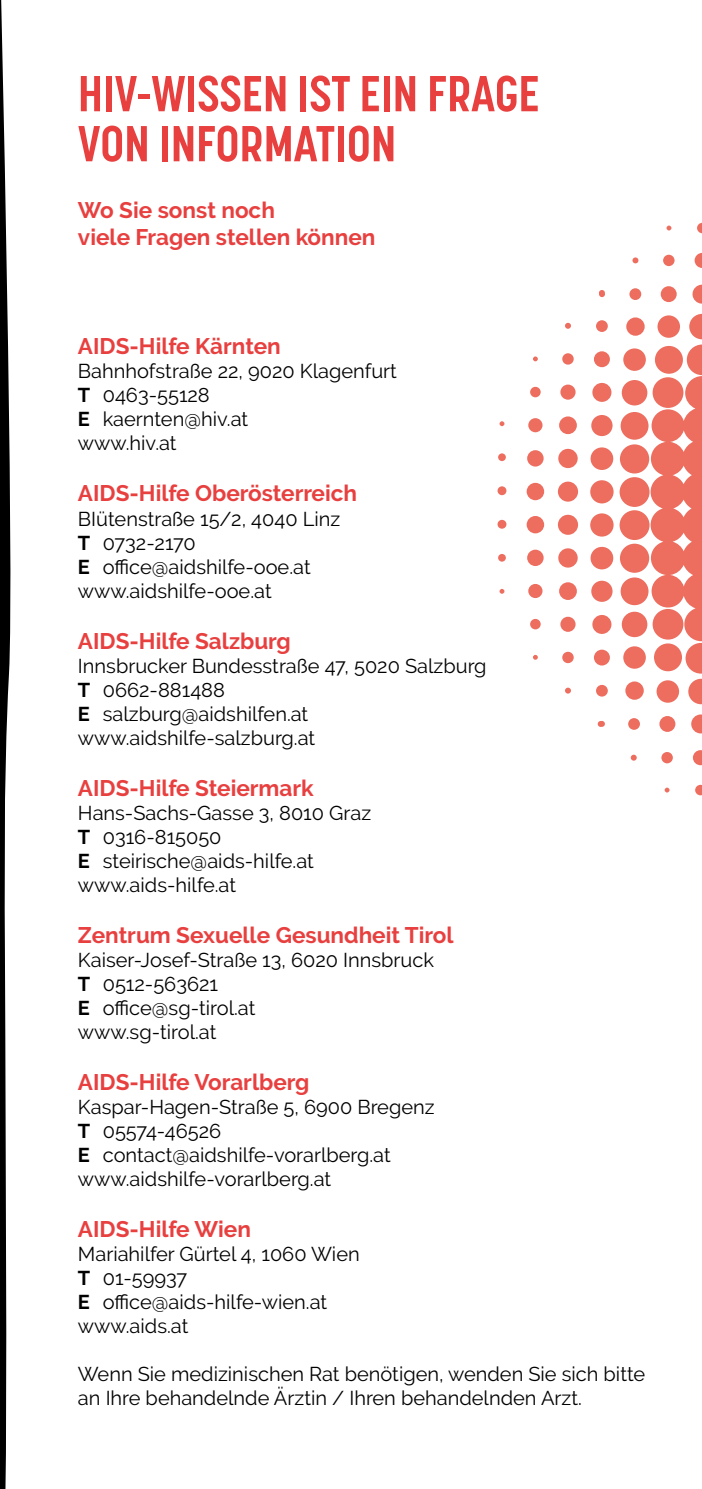
<style>
.page{position:relative;width:702px;height:1489px;background:#fff}
.page>*{position:absolute;margin:0;border:0;box-sizing:border-box;transform-origin:0 0}
.t1{font:700 50px/50px "Korolev Condensed";color:#e83f3f}
.t2{font:700 22.5px/27px "Raleway";color:#e83f3f}
.t3{font:20px/24px "Raleway";color:#000}
.s1{font-weight:700}
</style>
<div class="page">
<svg style="left:0;top:0;width:11px;height:1488px"></svg>
<svg style="left:693px;top:750px;width:9px;height:15px"></svg>
<div style="left:661px;top:752px;width:11px;height:11px;background:#ed6d5f;border-radius:50%"></div>
<svg style="left:630px;top:754px;width:6px;height:6px"></svg>
<svg style="left:691px;top:714px;width:11px;height:19px"></svg>
<div style="left:659px;top:716px;width:16px;height:16px;background:#ed6d5f;border-radius:50%"></div>
<div style="left:628px;top:718px;width:12px;height:11px;background:#ed6d5f;border-radius:50%"></div>
<svg style="left:695px;top:784px;width:7px;height:11px"></svg>
<svg style="left:664px;top:787px;width:5px;height:5px"></svg>
<svg style="left:632px;top:257px;width:6px;height:6px"></svg>
<div style="left:663px;top:255px;width:11px;height:11px;background:#ed6d5f;border-radius:50%"></div>
<svg style="left:694px;top:253px;width:8px;height:15px"></svg>
<svg style="left:599px;top:290px;width:6px;height:7px"></svg>
<div style="left:629px;top:288px;width:12px;height:12px;background:#ed6d5f;border-radius:50%"></div>
<div style="left:660px;top:286px;width:16px;height:16px;background:#ed6d5f;border-radius:50%"></div>
<svg style="left:692px;top:285px;width:10px;height:18px"></svg>
<div style="left:626px;top:317px;width:18px;height:19px;background:#ed6d5f;border-radius:50%"></div>
<svg style="left:666px;top:225px;width:5px;height:5px"></svg>
<svg style="left:697px;top:223px;width:5px;height:10px"></svg>
<svg style="left:565px;top:687px;width:6px;height:6px"></svg>
<div style="left:562px;top:651px;width:11px;height:12px;background:#ed6d5f;border-radius:50%"></div>
<div style="left:560px;top:616px;width:15px;height:16px;background:#ed6d5f;border-radius:50%"></div>
<div style="left:559px;top:582px;width:18px;height:18px;background:#ed6d5f;border-radius:50%"></div>
<div style="left:558px;top:548px;width:19px;height:19px;background:#ed6d5f;border-radius:50%"></div>
<div style="left:558px;top:514px;width:20px;height:21px;background:#ed6d5f;border-radius:50%"></div>
<div style="left:558px;top:481px;width:20px;height:20px;background:#ed6d5f;border-radius:50%"></div>
<div style="left:558px;top:449px;width:19px;height:19px;background:#ed6d5f;border-radius:50%"></div>
<div style="left:559px;top:416px;width:18px;height:18px;background:#ed6d5f;border-radius:50%"></div>
<div style="left:560px;top:384px;width:15px;height:15px;background:#ed6d5f;border-radius:50%"></div>
<div style="left:562px;top:353px;width:11px;height:11px;background:#ed6d5f;border-radius:50%"></div>
<svg style="left:565px;top:323px;width:6px;height:6px"></svg>
<svg style="left:597px;top:721px;width:8px;height:6px"></svg>
<div style="left:596px;top:685px;width:11px;height:11px;background:#ed6d5f;border-radius:50%"></div>
<div style="left:594px;top:649px;width:16px;height:16px;background:#ed6d5f;border-radius:50%"></div>
<div style="left:592px;top:615px;width:19px;height:19px;background:#ed6d5f;border-radius:50%"></div>
<div style="left:591px;top:580px;width:21px;height:22px;background:#ed6d5f;border-radius:50%"></div>
<div style="left:590px;top:547px;width:23px;height:22px;background:#ed6d5f;border-radius:50%"></div>
<div style="left:590px;top:513px;width:23px;height:23px;background:#ed6d5f;border-radius:50%"></div>
<div style="left:590px;top:480px;width:23px;height:23px;background:#ed6d5f;border-radius:50%"></div>
<div style="left:590px;top:447px;width:23px;height:23px;background:#ed6d5f;border-radius:50%"></div>
<div style="left:591px;top:415px;width:21px;height:21px;background:#ed6d5f;border-radius:50%"></div>
<div style="left:592px;top:383px;width:19px;height:19px;background:#ed6d5f;border-radius:50%"></div>
<div style="left:594px;top:351px;width:16px;height:16px;background:#ed6d5f;border-radius:50%"></div>
<div style="left:596px;top:320px;width:11px;height:12px;background:#ed6d5f;border-radius:50%"></div>
<div style="left:625px;top:681px;width:18px;height:18px;background:#ed6d5f;border-radius:50%"></div>
<div style="left:623px;top:646px;width:22px;height:22px;background:#ed6d5f;border-radius:50%"></div>
<div style="left:621px;top:611px;width:26px;height:26px;background:#ed6d5f;border-radius:50%"></div>
<div style="left:620px;top:577px;width:28px;height:28px;background:#ed6d5f;border-radius:50%"></div>
<div style="left:620px;top:543px;width:29px;height:29px;background:#ed6d5f;border-radius:50%"></div>
<div style="left:619px;top:510px;width:30px;height:30px;background:#ed6d5f;border-radius:50%"></div>
<div style="left:619px;top:477px;width:30px;height:30px;background:#ed6d5f;border-radius:50%"></div>
<div style="left:620px;top:444px;width:29px;height:29px;background:#ed6d5f;border-radius:50%"></div>
<div style="left:620px;top:412px;width:28px;height:27px;background:#ed6d5f;border-radius:50%"></div>
<div style="left:621px;top:380px;width:26px;height:25px;background:#ed6d5f;border-radius:50%"></div>
<div style="left:623px;top:348px;width:22px;height:23px;background:#ed6d5f;border-radius:50%"></div>
<svg style="left:650px;top:314px;width:52px;height:390px"></svg>
<div style="left:652px;top:377px;width:31px;height:31px;background:#ed6d5f;border-radius:50%"></div>
<svg style="left:533px;top:655px;width:5px;height:4px"></svg>
<div style="left:530px;top:619px;width:10px;height:10px;background:#ed6d5f;border-radius:50%"></div>
<div style="left:528px;top:584px;width:14px;height:14px;background:#ed6d5f;border-radius:50%"></div>
<div style="left:527px;top:549px;width:16px;height:17px;background:#ed6d5f;border-radius:50%"></div>
<div style="left:526px;top:516px;width:18px;height:17px;background:#ed6d5f;border-radius:50%"></div>
<div style="left:526px;top:483px;width:18px;height:17px;background:#ed6d5f;border-radius:50%"></div>
<div style="left:527px;top:450px;width:16px;height:16px;background:#ed6d5f;border-radius:50%"></div>
<div style="left:528px;top:418px;width:14px;height:14px;background:#ed6d5f;border-radius:50%"></div>
<div style="left:530px;top:387px;width:10px;height:10px;background:#ed6d5f;border-radius:50%"></div>
<svg style="left:533px;top:356px;width:5px;height:5px"></svg>
<svg style="left:499px;top:589px;width:5px;height:4px"></svg>
<div style="left:498px;top:554px;width:8px;height:7px;background:#ed6d5f;border-radius:50%"></div>
<div style="left:497px;top:520px;width:9px;height:8px;background:#ed6d5f;border-radius:50%"></div>
<div style="left:497px;top:486px;width:9px;height:9px;background:#ed6d5f;border-radius:50%"></div>
<div style="left:498px;top:453px;width:8px;height:8px;background:#ed6d5f;border-radius:50%"></div>
<svg style="left:499px;top:421px;width:5px;height:5px"></svg>
<h1 class="t1" style="left:78px;top:68px;width:463px">HIV-WISSEN IST EIN FRAGE<br>VON INFORMATION</h1>
<p class="t2" style="left:78px;top:196px;width:299px">Wo Sie sonst noch<br>viele Fragen stellen können</p>
<p class="t2" style="left:78px;top:333px;width:204px">AIDS-Hilfe Kärnten</p>
<p class="t3" style="left:78px;top:359px;width:320px">Bahnhofstraße 22, 9020 Klagenfurt<br><span class="s1">T</span> 0463-55128<br><span class="s1">E</span> kaernten@hiv.at<br>www.hiv.at</p>
<p class="t2" style="left:78px;top:480px;width:280px">AIDS-Hilfe Oberösterreich</p>
<p class="t3" style="left:78px;top:506px;width:264px">BIütenstraße 15/2, 4040 Linz<br><span class="s1">T</span> 0732-2170<br><span class="s1">E</span> office@aidshilfe-ooe.at www.aidshilfe-ooe.at</p>
<p class="t2" style="left:78px;top:627px;width:214px">AIDS-Hilfe Salzburg</p>
<p class="t3" style="left:78px;top:653px;width:410px">Innsbrucker Bundesstraße 47, 5020 Salzburg<br><span class="s1">T</span> 0662-881488<br><span class="s1">E</span> salzburg@aidshilfen.at www.aidshilfe-salzburg.at</p>
<p class="t2" style="left:78px;top:774px;width:237px">AIDS-Hilfe Steiermark</p>
<p class="t3" style="left:78px;top:800px;width:295px">Hans-Sachs-Gasse 3, 8010 Graz<br><span class="s1">T</span> 0316-815050<br><span class="s1">E</span> steirische@aids-hilfe.at www.aids-hilfe.at</p>
<p class="t2" style="left:78px;top:921px;width:377px">Zentrum Sexuelle Gesundheit Tirol</p>
<p class="t3" style="left:78px;top:947px;width:357px">Kaiser-Josef-Straße 13, 6020 Innsbruck<br><span class="s1">T</span> 0512-563621<br><span class="s1">E</span> office@sg-tirol.at<br>www.sg-tirol.at</p>
<p class="t2" style="left:78px;top:1068px;width:233px">AIDS-Hilfe Vorarlberg</p>
<p class="t3" style="left:78px;top:1094px;width:358px">Kaspar-Hagen-Straße 5, 6900 Bregenz<br><span class="s1">T</span> 05574-46526<br><span class="s1">E</span> contact@aidshilfe-vorarlberg.at www.aidshilfe-vorarlberg.at</p>
<p class="t2" style="left:78px;top:1215px;width:174px">AIDS-Hilfe Wien</p>
<p class="t3" style="left:78px;top:1241px;width:283px">Mariahilfer Gürtel 4, 1060 Wien<br><span class="s1">T</span> 01-59937<br><span class="s1">E</span> office@aids-hilfe-wien.at www.aids.at</p>
<p class="t3" style="left:78px;top:1361px;width:568px">Wenn Sie medizinischen Rat benötigen, wenden Sie sich bitte an Ihre behandelnde Ärztin / Ihren behandelnden Arzt.</p>
</div>
